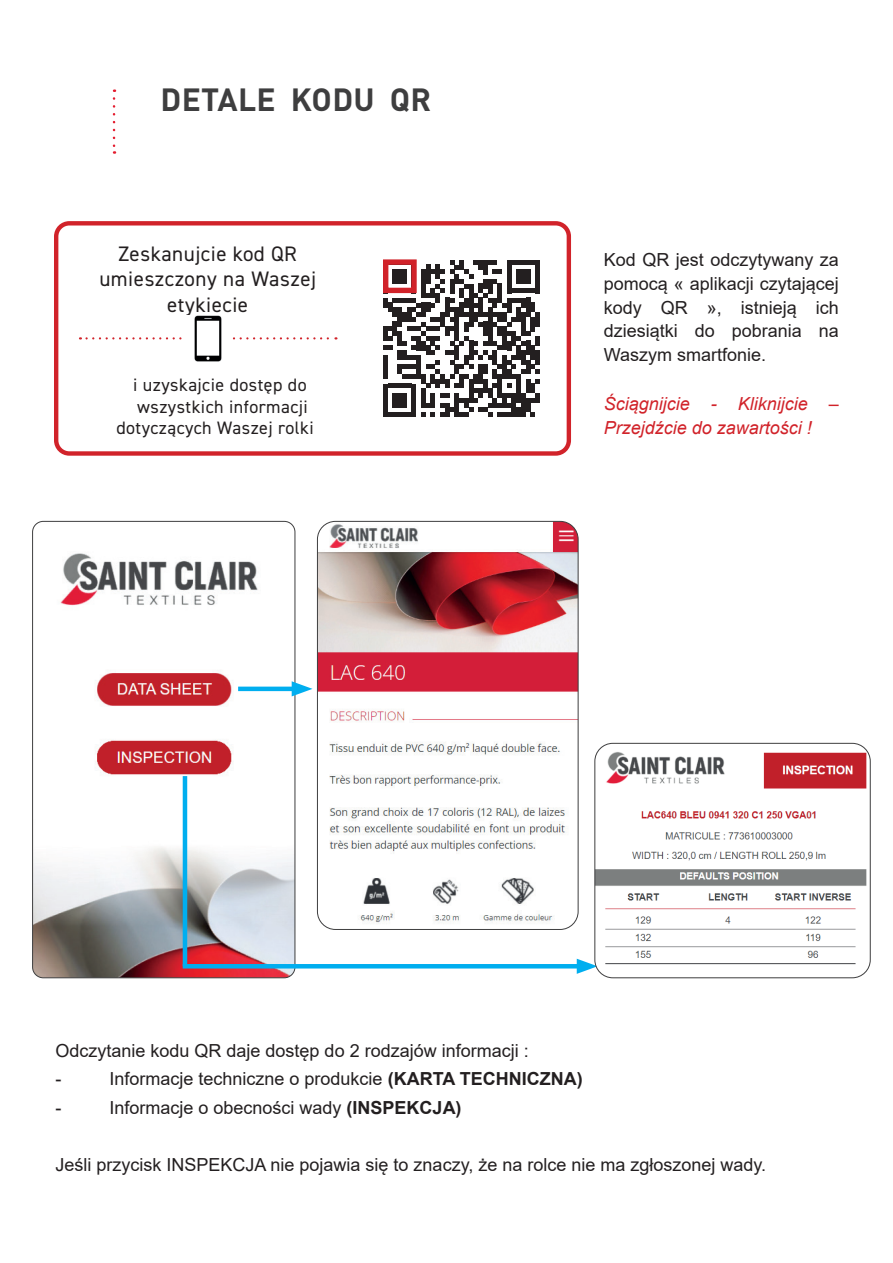
<style>
.page{position:relative;width:893px;height:1263px;background:#fff}
.page>*{position:absolute;margin:0;border:0;box-sizing:border-box;transform-origin:0 0}
.t1{font:700 31.65px "DIN Pro";letter-spacing:.01em;color:#3e3e3f}
.t2{font:21px/25.2px "DIN2014";letter-spacing:.025em;color:#231f20;text-align:center}
.t3{font:18px/24px "Arial";color:#231f20;text-align:justify}
.t4{font:18px "DIN2014";letter-spacing:.025em;color:#231f20}
.t5{font:italic 18px/24px "Arial";color:#d1232a}
.s1{font-weight:700}
</style>
<div class="page">
<img style="left:317px;top:521px;width:260px;height:408px">
<div style="left:317px;top:521px;width:262px;height:409px;border:1px solid #3e3e3f;border-radius:18px"></div>
<div style="left:54px;top:221px;width:517px;height:235px;border:4px solid #d1232a;border-radius:13px"></div>
<svg style="left:87px;top:337px;width:249px;height:2px"></svg>
<img style="left:186px;top:315px;width:43px;height:46px">
<svg style="left:383px;top:260px;width:157px;height:157px"></svg>
<div style="left:535px;top:393px;width:5px;height:10px;background:#231f20"></div>
<div style="left:383px;top:259px;width:34px;height:34px;border:5px solid #d1232a"></div>
<img style="left:34px;top:521px;width:261px;height:457px">
<div style="left:32px;top:521px;width:263px;height:457px;border:1px solid #3e3e3f;border-radius:11px"></div>
<hr style="left:238px;top:687px;width:62px;height:4px;background:#00aeef">
<svg style="left:292px;top:681px;width:20px;height:15px"></svg>
<hr style="left:183px;top:964px;width:402px;height:4px;background:#00aeef">
<svg style="left:577px;top:959px;width:18px;height:15px"></svg>
<hr style="left:183px;top:776px;width:4px;height:190px;background:#00aeef">
<img style="left:595px;top:743px;width:275px;height:235px">
<div style="left:594px;top:743px;width:277px;height:235px;border:1px solid #3e3e3f;border-radius:18px"></div>
<svg style="left:113px;top:98px;width:2px;height:56px"></svg>
<h1 class="t1" style="left:161px;top:73px;width:272px">DETALE KODU QR</h1>
<p class="t2" style="left:99px;top:241px;width:218px">Zeskanujcie kod QR umieszczony na Waszej etykiecie</p>
<p class="t4" style="left:133px;top:374px;width:175px">i uzyskajcie dostęp do</p>
<p class="t4" style="left:137px;top:395px;width:172px">wszystkich informacji</p>
<p class="t4" style="left:116px;top:417px;width:199px">dotyczących Waszej rolki</p>
<p class="t3" style="left:604px;top:247px;width:237px">Kod QR jest odczytywany za pomocą « aplikacji czytającej kody QR », istnieją ich dziesiątki do pobrania na Waszym smartfonie.</p>
<p class="t5" style="left:604px;top:391px;width:237px">Ściągnijcie - Kliknijcie –<br>Przejdźcie do zawartości !</p>
<p class="t3" style="left:55px;top:1036px;width:475px;line-height:28.5px">Odczytanie kodu QR daje dostęp do 2 rodzajów informacji : -</p>
<p class="t3" style="left:109px;top:1067px;width:475px">Informacje techniczne o produkcie <span class="s1">(KARTA TECHNICZNA)</span></p>
<p class="t3" style="left:55px;top:1095px;width:7px">-</p>
<p class="t3" style="left:109px;top:1095px;width:354px">Informacje o obecności wady <span class="s1">(INSPEKCJA)</span></p>
<p class="t3" style="left:55px;top:1152px;width:712px">Jeśli przycisk INSPEKCJA nie pojawia się to znaczy, że na rolce nie ma zgłoszonej wady.</p>
</div>
